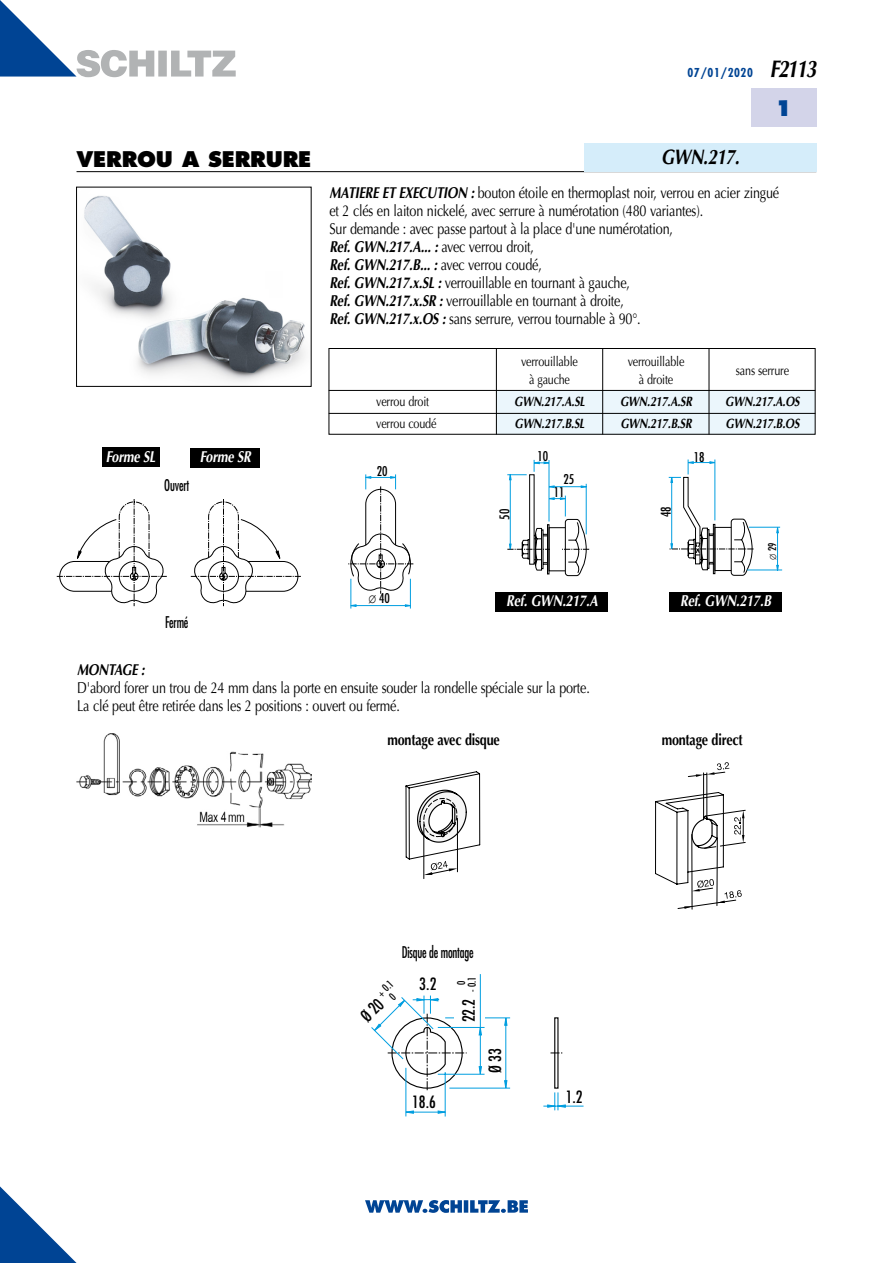
<style>
.page{position:relative;width:893px;height:1263px;background:#fff}
.page>*{position:absolute;margin:0;border:0;box-sizing:border-box;transform-origin:0 0}
.t1{font:800 21px "Futura";letter-spacing:-.015em;color:#000}
.t2{font:italic 700 21px "Optima";letter-spacing:-.015em;color:#000;scale:.8 1}
.t3{font:800 21px "Futura";color:#004494}
.t4{font:condensed 16.5px "Futura";color:#000}
.t5{font:15.75px/18px "Optima";letter-spacing:-.015em;color:#000;scale:.8 1}
.t6{font:italic 700 15.75px "Optima";letter-spacing:-.015em;color:#fff;scale:.8 1}
.t7{font:700 15.75px "Optima";letter-spacing:-.015em;color:#000;scale:.8 1}
.t8{font:condensed 15.75px "Futura";letter-spacing:-.015em;color:#000;scale:.8 1}
.t9{font:italic 700 15.75px "Optima";letter-spacing:-.015em;color:#000;scale:.8 1}
.t10{font:13.5px "Optima";letter-spacing:-.015em;color:#000;scale:.8 1}
.t11{font:italic 700 13.5px "Optima";letter-spacing:-.015em;color:#000;scale:.8 1}
.t12{font:condensed 13.2px "Futura";color:#000}
.t13{font:700 condensed 12px "Futura";letter-spacing:.05em;color:#004494}
.t14{font:condensed 10.5px "Futura";color:#000}
.s1{font-family:"Optima";font-style:italic;font-stretch:normal;font-size:24px;color:#000}
.s2{font-weight:700;font-style:italic}
.s3{font-family:"Courier New";font-stretch:normal}
</style>
<div class="page">
<svg style="left:0;top:1186px;width:77px;height:77px"></svg>
<div style="left:751px;top:89px;width:65px;height:38px;background:#d3d4e9"></div>
<hr style="left:77px;top:171px;width:739px;height:1px;background:#000">
<svg style="left:0;top:0;width:236px;height:77px"></svg>
<svg style="left:365px;top:1200px;width:163px;height:13px"></svg>
<div style="left:584px;top:143px;width:232px;height:28px;background:#d5edfa"></div>
<svg style="left:507px;top:460px;width:82px;height:116px"></svg>
<svg style="left:56px;top:499px;width:245px;height:107px"></svg>
<hr style="left:406px;top:1068px;width:1px;height:48px;background:#009ee0">
<hr style="left:445px;top:1072px;width:1px;height:44px;background:#009ee0">
<svg style="left:371px;top:995px;width:213px;height:118px"></svg>
<hr style="left:454px;top:1016px;width:31px;height:4px;background:#fff">
<hr style="left:480px;top:974px;width:1px;height:100px;background:#009ee0">
<div style="left:496px;top:390px;width:319px;height:44px;background:#ebf6fc"></div>
<div style="left:329px;top:348px;width:486px;height:86px;border:1px solid #000"></div>
<hr style="left:329px;top:390px;width:486px;height:1px;background:#000">
<hr style="left:496px;top:348px;width:1px;height:86px;background:#000">
<hr style="left:709px;top:348px;width:1px;height:86px;background:#000">
<hr style="left:602px;top:348px;width:1px;height:86px;background:#000">
<hr style="left:329px;top:413px;width:486px;height:1px;background:#000">
<div style="left:191px;top:448px;width:69px;height:20px;background:#000"></div>
<div style="left:496px;top:592px;width:112px;height:19px;background:#000"></div>
<div style="left:669px;top:592px;width:113px;height:19px;background:#000"></div>
<div style="left:102px;top:448px;width:57px;height:19px;background:#000"></div>
<svg style="left:669px;top:459px;width:85px;height:117px"></svg>
<hr style="left:777px;top:527px;width:1px;height:43px;background:#009ee0">
<hr style="left:749px;top:527px;width:31px;height:1px;background:#009ee0">
<hr style="left:747px;top:570px;width:35px;height:1px;background:#009ee0">
<svg style="left:348px;top:474px;width:65px;height:134px"></svg>
<svg style="left:405px;top:771px;width:75px;height:108px"></svg>
<img style="left:84px;top:196px;width:221px;height:186px">
<div style="left:76px;top:187px;width:235px;height:200px;border:1px solid #000"></div>
<img style="left:77px;top:734px;width:234px;height:93px">
<svg style="left:655px;top:762px;width:91px;height:147px"></svg>
<p class="t13" style="left:687px;top:65px;width:130px">07/01/2020 <span class="s1">F2113</span></p>
<h1 class="t3" style="left:775px;top:95px;width:19px">1</h1>
<h1 class="t1" style="left:77px;top:145px;width:236px">VERROU A SERRURE</h1>
<h1 class="t2" style="left:661px;top:145px;width:100px">GWN.217.</h1>
<p class="t5" style="left:329px;top:184px;width:564px"><span class="s2">MATIERE ET EXECUTION :</span> bouton étoile en thermoplast noir, verrou en acier zingué et 2 clés en laiton nickelé, avec serrure à numérotation (480 variantes).<br>Sur demande : avec passe partout à la place d'une numérotation,<br><span class="s2">Ref. GWN.217.A... :</span> avec verrou droit,<br><span class="s2">Ref. GWN.217.B... :</span> avec verrou coudé,<br><span class="s2">Ref. GWN.217.x.SL :</span> verrouillable en tournant à gauche,<br><span class="s2">Ref. GWN.217.x.SR :</span> verrouillable en tournant à droite,<br><span class="s2">Ref. GWN.217.x.OS :</span> sans serrure, verrou tournable à 90°.</p>
<p class="t10" style="left:521px;top:353px;width:72px">verrouillable</p>
<p class="t10" style="left:628px;top:353px;width:72px">verrouillable</p>
<p class="t10" style="left:529px;top:371px;width:53px">à gauche</p>
<p class="t10" style="left:639px;top:371px;width:45px">à droite</p>
<p class="t10" style="left:736px;top:362px;width:68px">sans serrure</p>
<p class="t6" style="left:106px;top:447px;width:64px">Forme SL</p>
<p class="t8" style="left:164px;top:476px;width:33px">Ouvert</p>
<p class="t6" style="left:200px;top:448px;width:65px">Forme SR</p>
<p class="t8" style="left:165px;top:612px;width:31px">Fermé</p>
<p class="t10" style="left:376px;top:394px;width:68px">verrou droit</p>
<p class="t11" style="left:514px;top:394px;width:90px">GWN.217.A.SL</p>
<p class="t11" style="left:620px;top:394px;width:92px">GWN.217.A.SR</p>
<p class="t11" style="left:725px;top:394px;width:95px">GWN.217.A.OS</p>
<p class="t10" style="left:376px;top:416px;width:77px">verrou coudé</p>
<p class="t11" style="left:514px;top:416px;width:89px">GWN.217.B.SL</p>
<p class="t11" style="left:620px;top:416px;width:91px">GWN.217.B.SR</p>
<p class="t11" style="left:726px;top:416px;width:94px">GWN.217.B.OS</p>
<p class="t12" style="left:377px;top:463px;width:12px">20</p>
<p class="t12" style="left:369px;top:590px;width:23px"><span class="s3">Ø</span> 40</p>
<p class="t12" style="left:496px;top:520px;width:12px;rotate:-90deg">50</p>
<p class="t12" style="left:537px;top:448px;width:12px">10</p>
<p class="t12" style="left:563px;top:471px;width:12px">25</p>
<p class="t12" style="left:554px;top:484px;width:12px">11</p>
<p class="t12" style="left:658px;top:517px;width:12px;rotate:-90deg">48</p>
<p class="t12" style="left:694px;top:449px;width:12px">18</p>
<p class="t14" style="left:766px;top:559px;width:19px;rotate:-90deg"><span class="s3">Ø</span> 29</p>
<p class="t6" style="left:506px;top:592px;width:116px">Ref. GWN.217.A</p>
<p class="t6" style="left:680px;top:592px;width:115px">Ref. GWN.217.B</p>
<p class="t9" style="left:77px;top:660px;width:86px">MONTAGE :</p>
<p class="t5" style="left:77px;top:679px;width:642px">D'abord forer un trou de 24 mm dans la porte en ensuite souder la rondelle spéciale sur la porte.<br>La clé peut être retirée dans les 2 positions : ouvert ou fermé.</p>
<p class="t7" style="left:387px;top:731px;width:142px">montage avec disque</p>
<p class="t7" style="left:662px;top:731px;width:103px">montage direct</p>
<p class="t8" style="left:402px;top:943px;width:91px">Disque de montage</p>
<p class="t14" style="left:375px;top:990px;width:20px;rotate:-45deg">+ 0.1</p>
<p class="t4" style="left:356px;top:1012px;width:40px;rotate:-45deg">Ø 20 <sub>0</sub></p>
<p class="t4" style="left:419px;top:974px;width:19px">3.2</p>
<p class="t14" style="left:465px;top:992px;width:17px;rotate:-90deg">- 0.1</p>
<p class="t14" style="left:455px;top:985px;width:6px;rotate:-90deg">0</p>
<p class="t4" style="left:459px;top:1022px;width:25px;rotate:-90deg">22.2</p>
<p class="t4" style="left:412px;top:1092px;width:25px">18.6</p>
<p class="t4" style="left:485px;top:1073px;width:26px;rotate:-90deg">Ø 33</p>
<p class="t4" style="left:566px;top:1087px;width:18px">1.2</p>
</div>
